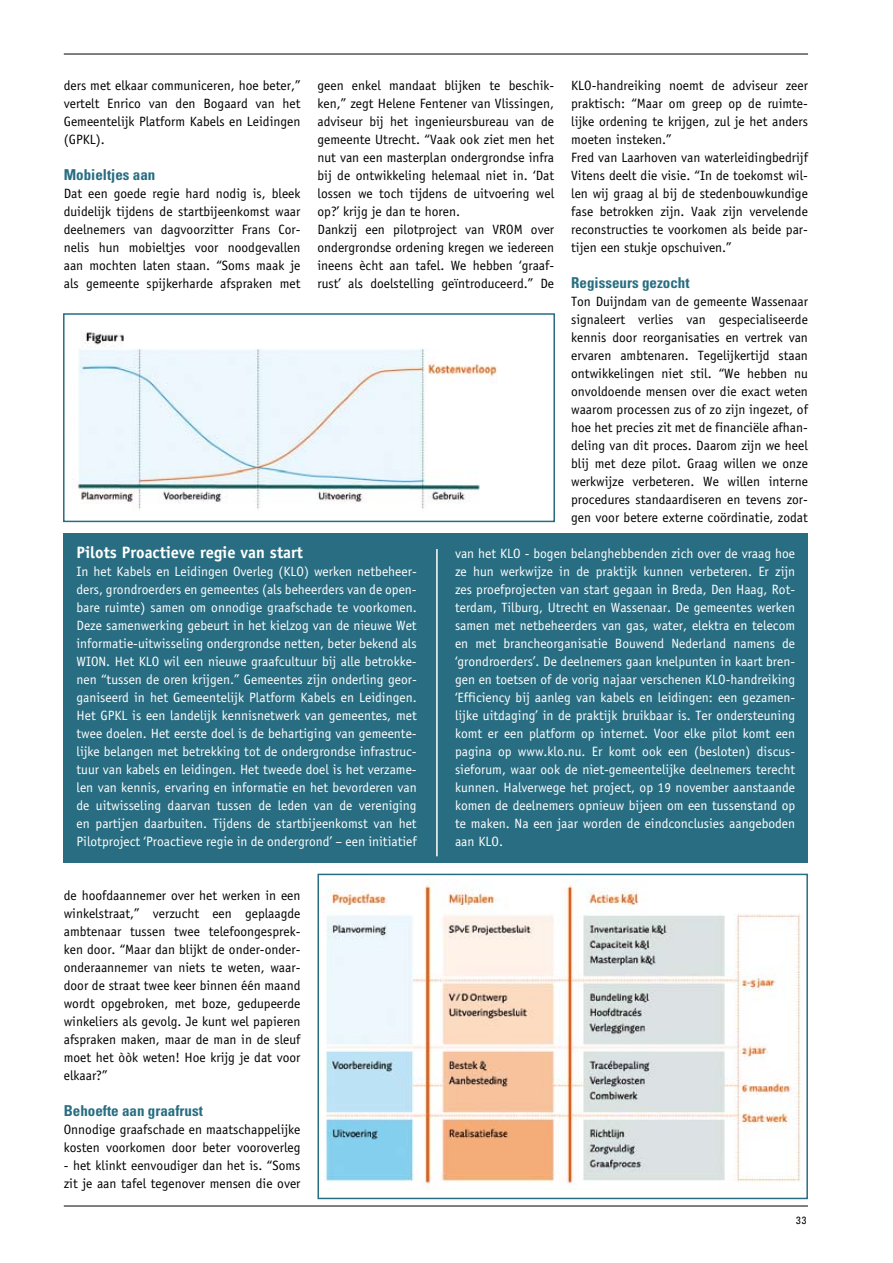
<style>
.page{position:relative;width:893px;height:1263px;background:#fff}
.page>*{position:absolute;margin:0;border:0;box-sizing:border-box;transform-origin:0 0}
.t1{font:700 16.5px "Officina Sans Std";color:#fff}
.t2{font:700 condensed 15px "Univers LT Std";color:#286d81}
.t3{font:13.5px/18px "Officina Sans Std";color:#000;text-align:justify}
.t4{font:13.5px/18px "Officina Sans Std";color:#fff;text-align:justify}
.t5{font:condensed 10.5px "Univers LT Std";color:#000}
</style>
<div class="page">
<hr style="left:64px;top:1206px;width:744px;height:1px;background:#000">
<hr style="left:64px;top:54px;width:744px;height:1px;background:#000">
<img style="left:324px;top:879px;width:478px;height:311px">
<div style="left:317px;top:874px;width:491px;height:325px;border:2px solid #286d81"></div>
<img style="left:72px;top:331px;width:426px;height:178px">
<div style="left:63px;top:313px;width:492px;height:209px;border:2px solid #286d81"></div>
<div style="left:64px;top:534px;width:744px;height:329px;background:#286d81"></div>
<hr style="left:436px;top:549px;width:2px;height:307px;background:#fff">
<p class="t3" style="left:64px;top:76px;width:238px">ders met elkaar communiceren, hoe beter,” vertelt Enrico van den Bogaard van het Gemeentelijk Platform Kabels en Leidingen (GPKL).</p>
<p class="t2" style="left:64px;top:165px;width:93px">Mobieltjes aan</p>
<p class="t3" style="left:64px;top:184px;width:238px">Dat een goede regie hard nodig is, bleek duidelijk tijdens de startbijeenkomst waar deelnemers van dagvoorzitter Frans Cor&shy;nelis hun mobieltjes voor noodgevallen aan mochten laten staan. “Soms maak je als gemeente spijkerharde afspraken met</p>
<p class="t3" style="left:317px;top:76px;width:238px;text-align:left">geen enkel mandaat blijken te beschik&shy;ken,” zegt Helene Fentener van Vlissingen, adviseur bij het ingenieursbureau van de gemeente Utrecht. “Vaak ook ziet men het nut van een masterplan ondergrondse infra bij de ontwikkeling helemaal niet in. ‘Dat lossen we toch tijdens de uitvoering wel op?’ krijg je dan te horen.<br>Dankzij een pilotproject van VROM over ondergrondse ordening kregen we iedereen ineens ècht aan tafel. We hebben ‘graaf&shy;rust’ als doelstelling geïntroduceerd.” De</p>
<p class="t3" style="left:571px;top:76px;width:238px;text-align:left">KLO-handreiking noemt de adviseur zeer praktisch: “Maar om greep op de ruimte&shy;lijke ordening te krijgen, zul je het anders moeten insteken.”<br>Fred van Laarhoven van waterleidingbedrijf Vitens deelt die visie. “In de toekomst wil&shy;len wij graag al bij de stedenbouwkundige fase betrokken zijn. Vaak zijn vervelende reconstructies te voorkomen als beide par&shy;tijen een stukje opschuiven.”</p>
<p class="t2" style="left:571px;top:273px;width:120px">Regisseurs gezocht</p>
<p class="t3" style="left:571px;top:292px;width:238px">Ton Duijndam van de gemeente Wassenaar signaleert verlies van gespecialiseerde kennis door reorganisaties en vertrek van ervaren ambtenaren. Tegelijkertijd staan ontwikkelingen niet stil. “We hebben nu onvoldoende mensen over die exact weten waarom processen zus of zo zijn ingezet, of hoe het precies zit met de financiële afhan&shy;deling van dit proces. Daarom zijn we heel blij met deze pilot. Graag willen we onze werkwijze verbeteren. We willen interne procedures standaardiseren en tevens zor&shy;gen voor betere externe coördinatie, zodat</p>
<p class="t1" style="left:77px;top:542px;width:228px">Pilots Proactieve regie van start</p>
<p class="t4" style="left:77px;top:562px;width:342px">In het Kabels en Leidingen Overleg (KLO) werken netbeheer&shy;ders, grondroerders en gemeentes (als beheerders van de open&shy;bare ruimte) samen om onnodige graafschade te voorkomen.<br>Deze samenwerking gebeurt in het kielzog van de nieuwe Wet informatie-uitwisseling ondergrondse netten, beter bekend als WION. Het KLO wil een nieuwe graafcultuur bij alle betrokke&shy;nen “tussen de oren krijgen.” Gemeentes zijn onderling geor&shy;ganiseerd in het Gemeentelijk Platform Kabels en Leidingen.<br>Het GPKL is een landelijk kennisnetwerk van gemeentes, met twee doelen. Het eerste doel is de behartiging van gemeente&shy;lijke belangen met betrekking tot de ondergrondse infrastruc&shy;tuur van kabels en leidingen. Het tweede doel is het verzame&shy;len van kennis, ervaring en informatie en het bevorderen van de uitwisseling daarvan tussen de leden van de vereniging en partijen daarbuiten. Tijdens de startbijeenkomst van het Pilotproject ‘Proactieve regie in de ondergrond’ – een initiatief</p>
<p class="t3" style="left:64px;top:886px;width:238px">de hoofdaannemer over het werken in een winkelstraat,” verzucht een geplaagde ambtenaar tussen twee telefoongesprek&shy;ken door. “Maar dan blijkt de onder-onder&shy;onderaannemer van niets te weten, waar&shy;door de straat twee keer binnen één maand wordt opgebroken, met boze, gedupeerde winkeliers als gevolg. Je kunt wel papieren afspraken maken, maar de man in de sleuf moet het òòk weten! Hoe krijg je dat voor elkaar?”</p>
<p class="t2" style="left:64px;top:1101px;width:141px">Behoefte aan graafrust</p>
<p class="t3" style="left:64px;top:1120px;width:238px">Onnodige graafschade en maatschappelijke kosten voorkomen door beter vooroverleg</p>
<p class="t3" style="left:64px;top:1156px;width:238px">- het klinkt eenvoudiger dan het is. “Soms zit je aan tafel tegenover mensen die over</p>
<p class="t4" style="left:455px;top:544px;width:342px">van het KLO - bogen belanghebbenden zich over de vraag hoe ze hun werkwijze in de praktijk kunnen verbeteren. Er zijn zes proefprojecten van start gegaan in Breda, Den Haag, Rot&shy;terdam, Tilburg, Utrecht en Wassenaar. De gemeentes werken samen met netbeheerders van gas, water, elektra en telecom en met brancheorganisatie Bouwend Nederland namens de ‘grondroerders’. De deelnemers gaan knelpunten in kaart bren&shy;gen en toetsen of de vorig najaar verschenen KLO-handreiking ‘Efficiency bij aanleg van kabels en leidingen: een gezamen&shy;lijke uitdaging’ in de praktijk bruikbaar is. Ter ondersteuning komt er een platform op internet. Voor elke pilot komt een pagina op www.klo.nu. Er komt ook een (besloten) discus&shy;sieforum, waar ook de niet-gemeentelijke deelnemers terecht kunnen. Halverwege het project, op 19 november aanstaande komen de deelnemers opnieuw bijeen om een tussenstand op te maken. Na een jaar worden de eindconclusies aangeboden aan KLO.</p>
<p class="t5" style="left:796px;top:1214px;width:12px">33</p>
</div>
